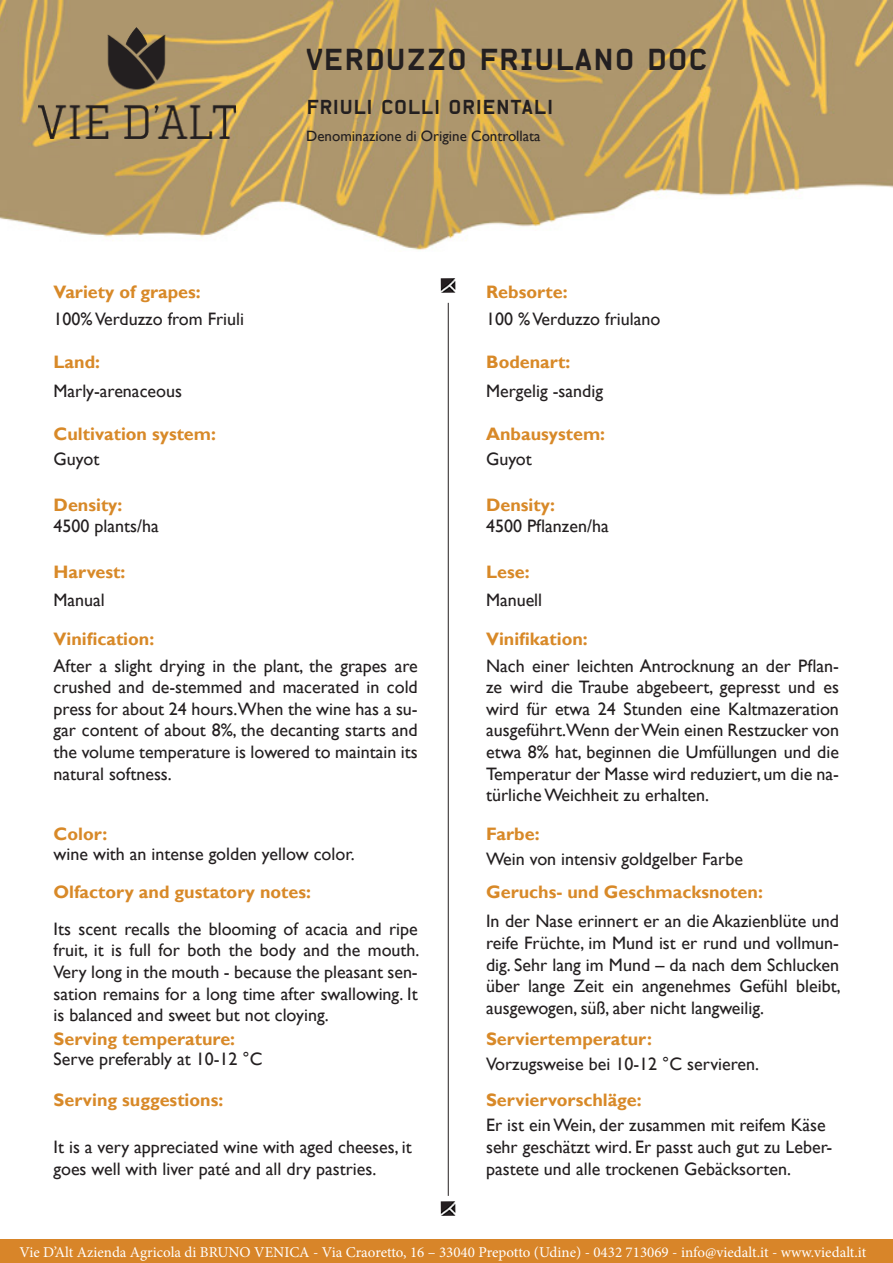
<style>
.page{position:relative;width:893px;height:1263px;background:#fff}
.page>*{position:absolute;margin:0;border:0;box-sizing:border-box;transform-origin:0 0}
.t1{font:28.8px "Alpha Headline";color:#231f20}
.t2{font:19.2px "Alpha Headline";color:#231f20}
.t3{font:18px/21.6px "Gill Sans";color:#231f20;text-align:justify}
.t4{font:700 18px "Gill Sans";color:#d88928}
.t5{font:15px "Minion Pro";color:#fff}
.t6{font:15px "Gill Sans";color:#231f20}
</style>
<div class="page">
<div style="left:0;top:1239px;width:893px;height:23px;background:#d88529"></div>
<img style="left:441px;top:278px;width:14px;height:15px">
<hr style="left:448px;top:303px;width:1px;height:893px;background:#231f20">
<img style="left:441px;top:1201px;width:14px;height:15px">
<img style="left:0;top:0;width:893px;height:250px">
<img style="left:39px;top:27px;width:197px;height:112px">
<p class="t1" style="left:306px;top:41px;width:403px">VERDUZZO FRIULANO DOC</p>
<p class="t2" style="left:306px;top:94px;width:249px">FRIULI COLLI ORIENTALI</p>
<p class="t6" style="left:306px;top:127px;width:236px">Denominazione di Origine Controllata</p>
<p class="t4" style="left:54px;top:281px;width:149px">Variety of grapes:</p>
<p class="t3" style="left:54px;top:308px;width:192px">100% Verduzzo from Friuli</p>
<p class="t4" style="left:486px;top:281px;width:83px">Rebsorte:</p>
<p class="t3" style="left:486px;top:308px;width:176px">100 % Verduzzo friulano</p>
<p class="t4" style="left:54px;top:351px;width:48px">Land:</p>
<p class="t3" style="left:54px;top:380px;width:130px">Marly-arenaceous</p>
<p class="t4" style="left:486px;top:351px;width:86px">Bodenart:</p>
<p class="t3" style="left:486px;top:380px;width:118px">Mergelig -sandig</p>
<p class="t4" style="left:54px;top:423px;width:164px">Cultivation system:</p>
<p class="t3" style="left:54px;top:448px;width:47px">Guyot</p>
<p class="t4" style="left:486px;top:423px;width:121px">Anbausystem:</p>
<p class="t3" style="left:486px;top:448px;width:47px">Guyot</p>
<p class="t4" style="left:54px;top:494px;width:70px">Density:</p>
<p class="t3" style="left:54px;top:515px;width:107px">4500 plants/ha</p>
<p class="t4" style="left:486px;top:494px;width:70px">Density:</p>
<p class="t3" style="left:486px;top:515px;width:124px">4500 Pflanzen/ha</p>
<p class="t4" style="left:54px;top:561px;width:73px">Harvest:</p>
<p class="t3" style="left:54px;top:588px;width:53px">Manual</p>
<p class="t4" style="left:486px;top:561px;width:45px">Lese:</p>
<p class="t3" style="left:486px;top:588px;width:58px">Manuell</p>
<p class="t4" style="left:54px;top:628px;width:102px">Vinification:</p>
<p class="t3" style="left:54px;top:654px;width:366px">After a slight drying in the plant, the grapes are crushed and de-stemmed and macerated in cold press for about 24 hours.When the wine has a su&shy;gar content of about 8%, the decanting starts and the volume temperature is lowered to maintain its natural softness.</p>
<p class="t4" style="left:54px;top:823px;width:55px">Color:</p>
<p class="t3" style="left:54px;top:843px;width:303px">wine with an intense golden yellow color.</p>
<p class="t4" style="left:54px;top:881px;width:259px">Olfactory and gustatory notes:</p>
<p class="t3" style="left:54px;top:918px;width:367px">Its scent recalls the blooming of acacia and ripe fruit, it is full for both the body and the mouth.<br>Very long in the mouth - because the pleasant sen&shy;sation remains for a long time after swallowing. It is balanced and sweet but not cloying.</p>
<p class="t4" style="left:54px;top:1028px;width:183px">Serving temperature:</p>
<p class="t3" style="left:54px;top:1048px;width:210px">Serve preferably at 10-12 °C</p>
<p class="t4" style="left:54px;top:1089px;width:171px">Serving suggestions:</p>
<p class="t3" style="left:54px;top:1136px;width:360px">It is a very appreciated wine with aged cheeses, it goes well with liver paté and all dry pastries.</p>
<p class="t4" style="left:486px;top:628px;width:103px">Vinifikation:</p>
<p class="t3" style="left:486px;top:654px;width:354px">Nach einer leichten Antrocknung an der Pflan&shy;ze wird die Traube abgebeert, gepresst und es wird für etwa 24 Stunden eine Kaltmazeration ausgeführt.Wenn der Wein einen Restzucker von etwa 8% hat, beginnen die Umfüllungen und die Temperatur der Masse wird reduziert, um die na&shy;türliche Weichheit zu erhalten.</p>
<p class="t4" style="left:486px;top:823px;width:55px">Farbe:</p>
<p class="t3" style="left:486px;top:848px;width:258px">Wein von intensiv goldgelber Farbe</p>
<p class="t4" style="left:486px;top:881px;width:278px">Geruchs- und Geschmacksnoten:</p>
<p class="t3" style="left:486px;top:910px;width:356px">In der Nase erinnert er an die Akazienblüte und reife Früchte, im Mund ist er rund und vollmun&shy;dig. Sehr lang im Mund – da nach dem Schlucken über lange Zeit ein angenehmes Gefühl bleibt, ausgewogen, süß, aber nicht langweilig.</p>
<p class="t4" style="left:486px;top:1028px;width:167px">Serviertemperatur:</p>
<p class="t3" style="left:486px;top:1053px;width:275px">Vorzugsweise bei 10-12 °C servieren.</p>
<p class="t4" style="left:486px;top:1089px;width:157px">Serviervorschläge:</p>
<p class="t3" style="left:486px;top:1114px;width:348px;text-align:left">Er ist ein Wein, der zusammen mit reifem Käse sehr geschätzt wird. Er passt auch gut zu Leber&shy;pastete und alle trockenen Gebäcksorten.</p>
<p class="t5" style="left:20px;top:1242px;width:848px">Vie D’Alt Azienda Agricola di BRUNO VENICA - Via Craoretto, 16 – 33040 Prepotto (Udine) - 0432 713069 - info@viedalt.it - www.viedalt.it</p>
</div>
